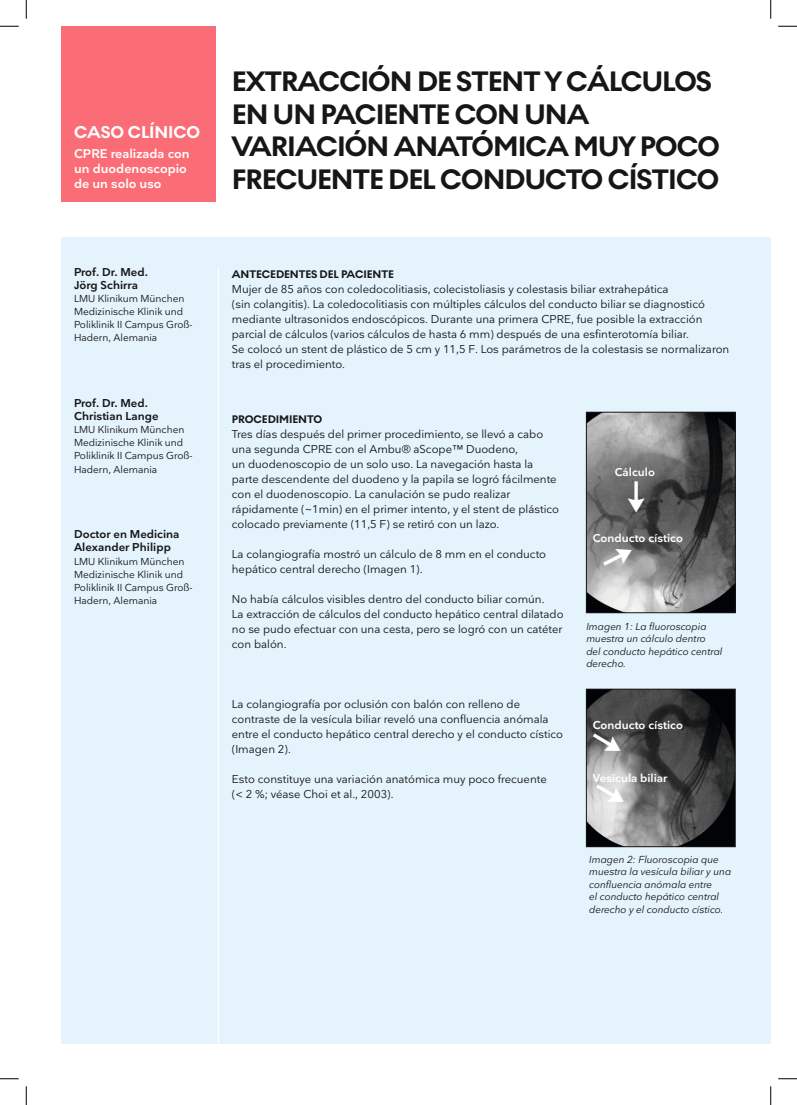
<style>
.page{position:relative;width:797px;height:1105px;background:#fff}
.page>*{position:absolute;margin:0;border:0;box-sizing:border-box;transform-origin:0 0}
.t1{font:700 28.75px/32.5px "Noir No 1";letter-spacing:-.03em;color:#151616}
.t2{font:700 17.5px "Noir No 1";letter-spacing:-.005em;color:#fff}
.t3{font:600 12.5px/15px "Nationale";color:#fff}
.t4{font:11.25px/15px "Nationale";color:#151616}
.t5{font:600 11.25px/13.1px "Nationale";color:#151616}
.t6{font:600 11.25px "Nationale";color:#fff}
.t7{font:700 11.25px "Noir No 1";letter-spacing:-.005em;color:#151616}
.t8{font:10px/13.1px "Nationale";color:#151616}
.t9{font:italic 10px/12.5px "Nationale";color:#151616}
</style>
<div class="page">
<div style="left:62px;top:237px;width:708px;height:806px;background:#e4f3fc"></div>
<div style="left:62px;top:26px;width:154px;height:176px;background:#fb6d76"></div>
<hr style="left:218px;top:267px;width:1px;height:776px;background:#fff">
<img style="left:588px;top:414px;width:145px;height:197px">
<div style="left:586px;top:412px;width:149px;height:201px;border:1px solid #151616"></div>
<img style="left:588px;top:691px;width:145px;height:154px">
<div style="left:586px;top:689px;width:149px;height:158px;border:1px solid #151616"></div>
<svg style="left:0;top:25px;width:19px;height:2px"></svg>
<svg style="left:778px;top:25px;width:19px;height:2px"></svg>
<svg style="left:0;top:1078px;width:19px;height:1px"></svg>
<svg style="left:778px;top:1078px;width:19px;height:1px"></svg>
<svg style="left:25px;top:0;width:2px;height:19px"></svg>
<svg style="left:25px;top:1086px;width:2px;height:19px"></svg>
<svg style="left:770px;top:0;width:1px;height:19px"></svg>
<svg style="left:770px;top:1086px;width:1px;height:19px"></svg>
<svg style="left:628px;top:481px;width:16px;height:31px"></svg>
<svg style="left:600px;top:543px;width:36px;height:29px"></svg>
<svg style="left:589px;top:728px;width:36px;height:30px"></svg>
<svg style="left:593px;top:779px;width:35px;height:30px"></svg>
<h2 class="t2" style="left:74px;top:119px;width:128px">CASO CLÍNICO</h2>
<p class="t3" style="left:74px;top:146px;width:117px">CPRE realizada con un duodenoscopio de un solo uso</p>
<p class="t5" style="left:74px;top:265px;width:75px">Prof. Dr. Med.<br>Jörg Schirra</p>
<p class="t8" style="left:74px;top:292px;width:120px">LMU Klinikum München<br>Medizinische Klinik und<br>Poliklinik II Campus Groß-<br>Hadern, Alemania</p>
<p class="t5" style="left:74px;top:396px;width:86px">Prof. Dr. Med.<br>Christian Lange</p>
<p class="t8" style="left:74px;top:423px;width:120px">LMU Klinikum München<br>Medizinische Klinik und<br>Poliklinik II Campus Groß-<br>Hadern, Alemania</p>
<p class="t5" style="left:74px;top:527px;width:107px">Doctor en Medicina<br>Alexander Philipp</p>
<p class="t8" style="left:74px;top:554px;width:120px">LMU Klinikum München<br>Medizinische Klinik und<br>Poliklinik II Campus Groß-<br>Hadern, Alemania</p>
<h1 class="t1" style="left:232px;top:65px;width:489px">EXTRACCIÓN DE STENT Y CÁLCULOS<br>EN UN PACIENTE CON UNA<br>VARIACIÓN ANATÓMICA MUY POCO<br>FRECUENTE DEL CONDUCTO CÍSTICO</h1>
<p class="t7" style="left:232px;top:266px;width:163px">ANTECEDENTES DEL PACIENTE</p>
<p class="t4" style="left:232px;top:281px;width:499px">Mujer de 85 años con coledocolitiasis, colecistoliasis y colestasis biliar extrahepática<br>(sin colangitis). La coledocolitiasis con múltiples cálculos del conducto biliar se diagnosticó mediante ultrasonidos endoscópicos. Durante una primera CPRE, fue posible la extracción parcial de cálculos (varios cálculos de hasta 6 mm) después de una esfinterotomía biliar.<br>Se colocó un stent de plástico de 5 cm y 11,5 F. Los parámetros de la colestasis se normalizaron tras el procedimiento.</p>
<p class="t7" style="left:232px;top:411px;width:92px">PROCEDIMIENTO</p>
<p class="t4" style="left:232px;top:427px;width:329px">Tres días después del primer procedimiento, se llevó a cabo una segunda CPRE con el Ambu® aScope™ Duodeno,<br>un duodenoscopio de un solo uso. La navegación hasta la parte descendente del duodeno y la papila se logró fácilmente con el duodenoscopio. La canulación se pudo realizar rápidamente (~1min) en el primer intento, y el stent de plástico colocado previamente (11,5 F) se retiró con un lazo.</p>
<p class="t4" style="left:232px;top:547px;width:316px">La colangiografía mostró un cálculo de 8 mm en el conducto hepático central derecho (Imagen 1).</p>
<p class="t4" style="left:232px;top:592px;width:333px">No había cálculos visibles dentro del conducto biliar común.<br>La extracción de cálculos del conducto hepático central dilatado no se pudo efectuar con una cesta, pero se logró con un catéter con balón.</p>
<p class="t4" style="left:232px;top:697px;width:333px">La colangiografía por oclusión con balón con relleno de contraste de la vesícula biliar reveló una confluencia anómala entre el conducto hepático central derecho y el conducto cístico (Imagen 2).</p>
<p class="t4" style="left:232px;top:772px;width:316px">Esto constituye una variación anatómica muy poco frecuente (&lt; 2 %; véase Choi et al., 2003).</p>
<p class="t6" style="left:615px;top:465px;width:42px">Cálculo</p>
<p class="t6" style="left:593px;top:530px;width:92px">Conducto cístico</p>
<p class="t9" style="left:586px;top:620px;width:138px">Imagen 1: La fluoroscopia muestra un cálculo dentro del conducto hepático central derecho.</p>
<p class="t6" style="left:593px;top:717px;width:92px">Conducto cístico</p>
<p class="t6" style="left:593px;top:770px;width:76px">Vesícula biliar</p>
<p class="t9" style="left:589px;top:853px;width:143px">Imagen 2: Fluoroscopia que muestra la vesícula biliar y una confluencia anómala entre<br>el conducto hepático central derecho y el conducto cístico.</p>
</div>
